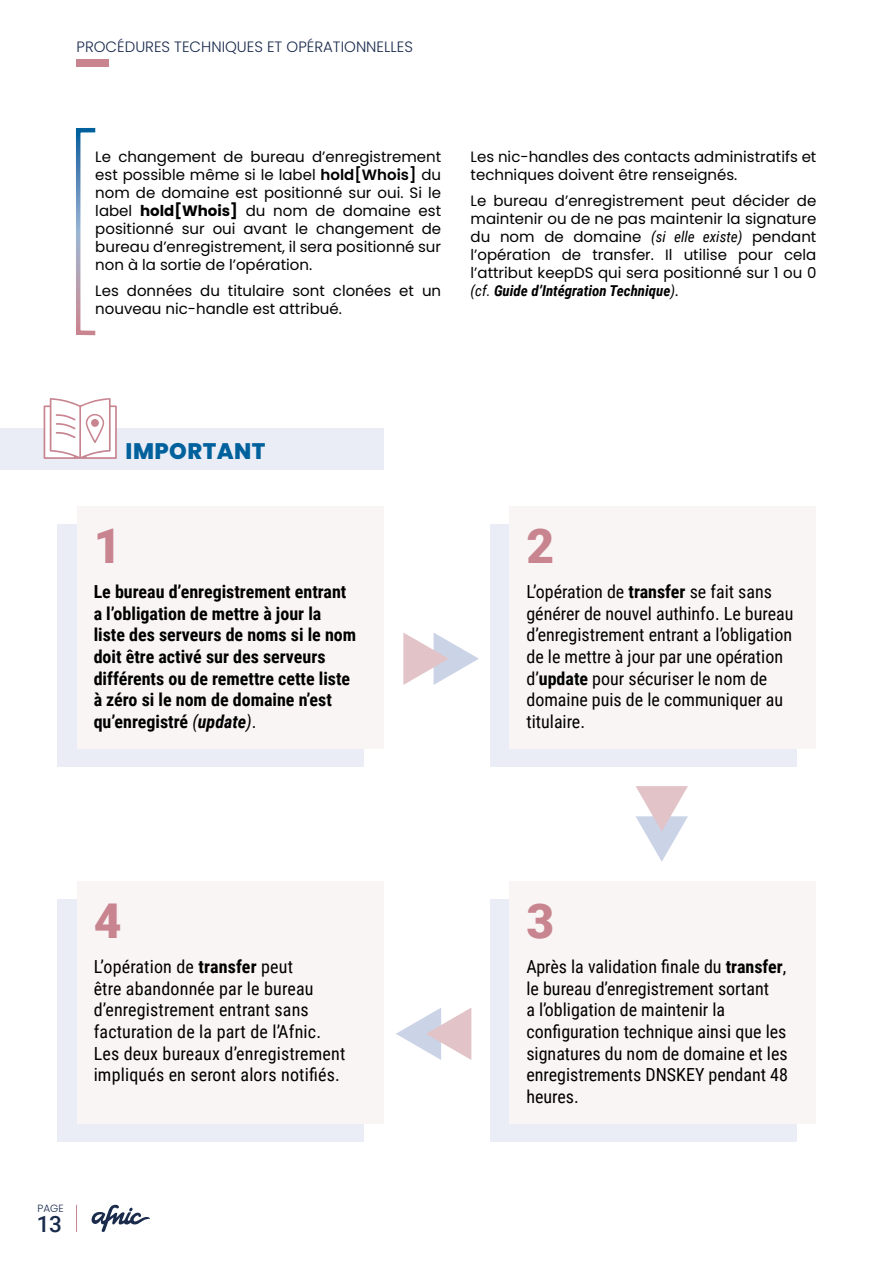
<style>
.page{position:relative;width:893px;height:1263px;background:#fff}
.page>*{position:absolute;margin:0;border:0;box-sizing:border-box;transform-origin:0 0}
.t1{font:900 48px "Roboto";color:#c88590}
.t2{font:800 22.5px "Poppins";letter-spacing:.02em;color:#00619d}
.t3{font:500 22.5px "Roboto";color:#1a2b4c}
.t4{font:18px/21.6px "Roboto Condensed";color:#000}
.t5{font:700 18px/21.6px "Roboto Condensed";color:#000}
.t6{font:15px/18px "Poppins";color:#000;text-align:justify}
.t7{font:300 15px "Poppins";color:#1a2b4c}
.t8{font:italic 700 15px "Roboto Condensed";color:#000}
.t9{font:300 10.5px "Poppins";color:#1a2b4c}
.s1{font-weight:600}
.s2{font-weight:700}
.s3{font-family:"Roboto Condensed";font-style:italic}
.s4{font-weight:400}
.s5{font-family:"Poppins";font-weight:400;font-style:normal}
.s6{font-weight:400;font-style:italic}
.s7{font-style:italic}
</style>
<div class="page">
<svg style="left:91px;top:1205px;width:59px;height:27px"></svg>
<svg style="left:76px;top:1205px;width:1px;height:27px"></svg>
<div style="left:77px;top:60px;width:32px;height:7px;background:#c88590"></div>
<div style="left:57px;top:524px;width:307px;height:243px;background:#ebedf6"></div>
<div style="left:490px;top:524px;width:307px;height:243px;background:#ebedf6"></div>
<div style="left:490px;top:899px;width:307px;height:243px;background:#ebedf6"></div>
<div style="left:57px;top:899px;width:307px;height:243px;background:#ebedf6"></div>
<div style="left:0;top:428px;width:384px;height:42px;background:#ebedf6"></div>
<div style="left:76px;top:128px;width:22px;height:207px;border:4px solid #fff"></div>
<svg style="left:44px;top:398px;width:73px;height:61px"></svg>
<svg style="left:403px;top:632px;width:76px;height:53px"></svg>
<svg style="left:396px;top:1008px;width:75px;height:52px"></svg>
<svg style="left:636px;top:786px;width:52px;height:76px"></svg>
<div style="left:77px;top:506px;width:307px;height:242px;background:#f9f5f4"></div>
<div style="left:509px;top:506px;width:307px;height:242px;background:#f9f5f4"></div>
<div style="left:509px;top:881px;width:307px;height:242px;background:#f9f5f4"></div>
<div style="left:77px;top:881px;width:307px;height:242px;background:#f9f5f4"></div>
<p class="t7" style="left:77px;top:38px;width:338px">PROCÉDURES TECHNIQUES ET OPÉRATIONNELLES</p>
<p class="t6" style="left:95px;top:148px;width:347px">Le changement de bureau d’enregistrement est possible même si le label <span class="s1">hold[Whois]</span> du nom de domaine est positionné sur oui. Si le label <span class="s2">hold[Whois]</span> du nom de domaine est positionné sur oui avant le changement de bureau d’enregistrement, il sera positionné sur non à la sortie de l’opération.</p>
<p class="t6" style="left:95px;top:282px;width:347px">Les données du titulaire sont clonées et un nouveau nic-handle est attribué.</p>
<p class="t6" style="left:471px;top:148px;width:347px">Les nic-handles des contacts administratifs et techniques doivent être renseignés.</p>
<p class="t6" style="left:471px;top:192px;width:347px">Le bureau d’enregistrement peut décider de maintenir ou de ne pas maintenir la signature du nom de domaine <span class="s3">(si elle existe)</span> pendant l’opération de transfer. Il utilise pour cela l’attribut keepDS qui sera positionné sur 1 ou 0</p>
<p class="t8" style="left:471px;top:280px;width:208px"><span class="s4">(cf.</span> Guide d’Intégration Technique<span class="s4">)</span><span class="s5">.</span></p>
<h2 class="t2" style="left:126px;top:438px;width:141px">IMPORTANT</h2>
<h1 class="t1" style="left:94px;top:512px;width:29px">1</h1>
<h1 class="t1" style="left:526px;top:512px;width:29px">2</h1>
<p class="t5" style="left:94px;top:580px;width:264px">Le bureau d’enregistrement entrant a l’obligation de mettre à jour la liste des serveurs de noms si le nom doit être activé sur des serveurs différents ou de remettre cette liste à zéro si le nom de domaine n’est qu’enregistré <span class="s6">(</span><span class="s7">update</span><span class="s6">)</span><span class="s4">.</span></p>
<p class="t4" style="left:526px;top:580px;width:268px">L’opération de <span class="s2">transfer</span> se fait sans générer de nouvel authinfo. Le bureau d’enregistrement entrant a l’obligation de le mettre à jour par une opération d’<span class="s2">update</span> pour sécuriser le nom de domaine puis de le communiquer au titulaire.</p>
<h1 class="t1" style="left:94px;top:887px;width:29px">4</h1>
<h1 class="t1" style="left:526px;top:887px;width:29px">3</h1>
<p class="t4" style="left:94px;top:955px;width:253px">L’opération de <span class="s2">transfer</span> peut<br>être abandonnée par le bureau d’enregistrement entrant sans facturation de la part de l’Afnic.<br>Les deux bureaux d’enregistrement impliqués en seront alors notifiés.</p>
<p class="t4" style="left:526px;top:955px;width:263px">Après la validation finale du <span class="s2">transfer</span>, le bureau d’enregistrement sortant<br>a l’obligation de maintenir la configuration technique ainsi que les signatures du nom de domaine et les enregistrements DNSKEY pendant 48 heures.</p>
<p class="t9" style="left:37px;top:1202px;width:28px">PAGE</p>
<h2 class="t3" style="left:37px;top:1208px;width:27px">13</h2>
</div>
